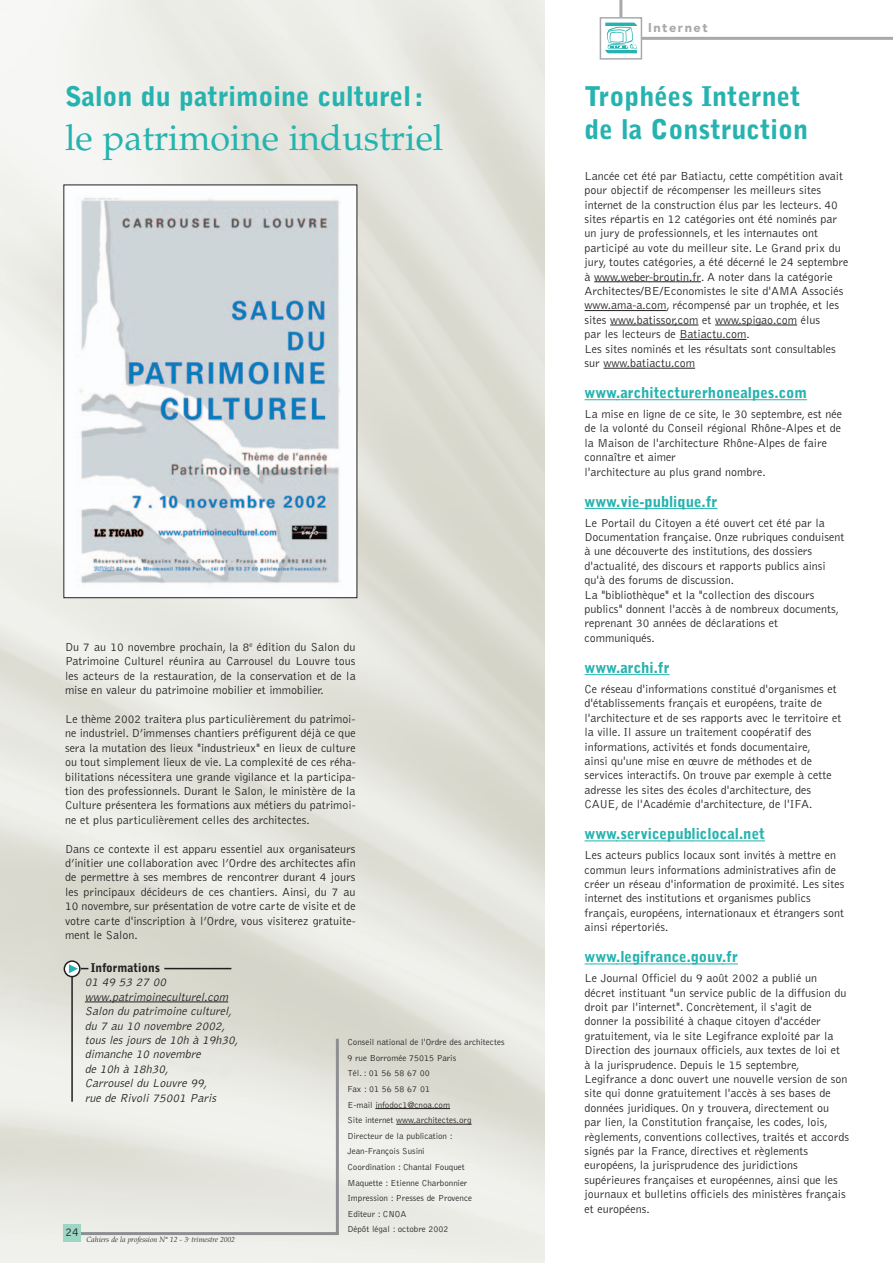
<style>
.page{position:relative;width:893px;height:1263px;background:#fff}
.page>*{position:absolute;margin:0;border:0;box-sizing:border-box;transform-origin:0 0}
.t1{font:36px "Palatino";color:#26b3af}
.t2{font:900 27px/33px "Bell Gothic";color:#26b3af}
.t3{font:900 15px "Bell Gothic";color:#26b3af}
.t4{font:900 12.75px "Avenir";letter-spacing:.12em;color:#a8a9ad}
.t5{font:300 12px/14.4px "Bell Gothic";color:#231f20}
.t6{font:italic 300 12px/14.4px "Bell Gothic";color:#231f20}
.t7{font:900 12px "Bell Gothic";color:#231f20}
.t8{font:300 9px/15.6px "Bell Gothic";color:#231f20}
.t9{font:italic 300 7.5px "Palatino";color:#231f20}
</style>
<div class="page">
<img style="left:0;top:0;width:544px;height:1263px">
<hr style="left:64px;top:1232px;width:275px;height:3px;background:#8e8f93">
<hr style="left:336px;top:1039px;width:3px;height:194px;background:#8e8f93">
<div style="left:64px;top:1225px;width:17px;height:17px;background:#9ed6c6"></div>
<hr style="left:385px;top:1108px;width:65px;height:1px;background:#231f20">
<svg style="left:396px;top:1124px;width:75px;height:1px"></svg>
<svg style="left:594px;top:281px;width:107px;height:1px"></svg>
<svg style="left:584px;top:310px;width:24px;height:1px"></svg>
<hr style="left:608px;top:310px;width:58px;height:1px;background:#231f20">
<svg style="left:610px;top:325px;width:23px;height:1px"></svg>
<hr style="left:633px;top:325px;width:43px;height:1px;background:#231f20">
<svg style="left:674px;top:325px;width:24px;height:1px"></svg>
<svg style="left:715px;top:325px;width:46px;height:1px"></svg>
<hr style="left:761px;top:325px;width:36px;height:1px;background:#231f20">
<hr style="left:679px;top:339px;width:33px;height:1px;background:#231f20">
<hr style="left:712px;top:339px;width:34px;height:1px;background:#231f20">
<svg style="left:603px;top:368px;width:24px;height:1px"></svg>
<hr style="left:627px;top:368px;width:33px;height:1px;background:#231f20">
<hr style="left:661px;top:368px;width:34px;height:1px;background:#231f20">
<hr style="left:584px;top:399px;width:33px;height:1px;background:#26b3af">
<hr style="left:616px;top:399px;width:191px;height:1px;background:#26b3af">
<hr style="left:584px;top:508px;width:33px;height:1px;background:#26b3af">
<hr style="left:616px;top:508px;width:53px;height:1px;background:#26b3af">
<hr style="left:669px;top:508px;width:48px;height:1px;background:#26b3af">
<hr style="left:584px;top:674px;width:33px;height:1px;background:#26b3af">
<hr style="left:616px;top:674px;width:53px;height:1px;background:#26b3af">
<hr style="left:584px;top:841px;width:33px;height:1px;background:#26b3af">
<hr style="left:616px;top:841px;width:76px;height:1px;background:#26b3af">
<hr style="left:691px;top:841px;width:74px;height:1px;background:#26b3af">
<hr style="left:584px;top:964px;width:33px;height:1px;background:#26b3af">
<svg style="left:616px;top:964px;width:24px;height:1px"></svg>
<hr style="left:640px;top:964px;width:59px;height:1px;background:#26b3af">
<svg style="left:698px;top:964px;width:40px;height:1px"></svg>
<hr style="left:619px;top:0;width:3px;height:39px;background:#a8a9ad">
<hr style="left:621px;top:37px;width:271px;height:3px;background:#a8a9ad">
<svg style="left:605px;top:20px;width:32px;height:34px"></svg>
<div style="left:600px;top:26px;width:41px;height:24px;background:#fff"></div>
<svg style="left:605px;top:23px;width:32px;height:30px"></svg>
<div style="left:599px;top:17px;width:43px;height:43px;border:2px solid #a8a9ad"></div>
<img style="left:66px;top:187px;width:289px;height:409px">
<hr style="left:85px;top:1002px;width:143px;height:1px;background:#231f20">
<hr style="left:71px;top:976px;width:2px;height:126px;background:#231f20">
<hr style="left:164px;top:968px;width:67px;height:1px;background:#231f20">
<svg style="left:64px;top:960px;width:24px;height:17px"></svg>
<h2 class="t2" style="left:65px;top:82px;width:360px">Salon du patrimoine culturel :</h2>
<h1 class="t1" style="left:65px;top:123px;width:380px">le patrimoine industriel</h1>
<p class="t5" style="left:65px;top:641px;width:292px;text-align:justify">Du 7 au 10 novembre prochain, la 8<sup>e</sup> édition du Salon du Patrimoine Culturel réunira au Carrousel du Louvre tous les acteurs de la restauration, de la conservation et de la mise en valeur du patrimoine mobilier et immobilier.</p>
<p class="t5" style="left:65px;top:713px;width:292px;text-align:justify">Le thème 2002 traitera plus particulièrement du patrimoi&shy;ne industriel. D’immenses chantiers préfigurent déjà ce que sera la mutation des lieux "industrieux" en lieux de culture ou tout simplement lieux de vie. La complexité de ces réha&shy;bilitations nécessitera une grande vigilance et la participa&shy;tion des professionnels. Durant le Salon, le ministère de la Culture présentera les formations aux métiers du patrimoi&shy;ne et plus particulièrement celles des architectes.</p>
<p class="t5" style="left:65px;top:842px;width:292px;text-align:justify">Dans ce contexte il est apparu essentiel aux organisateurs d’initier une collaboration avec l’Ordre des architectes afin de permettre à ses membres de rencontrer durant 4 jours les principaux décideurs de ces chantiers. Ainsi, du 7 au 10 novembre, sur présentation de votre carte de visite et de votre carte d'inscription à l’Ordre, vous visiterez gratuite&shy;ment le Salon.</p>
<p class="t7" style="left:91px;top:963px;width:71px">Informations</p>
<p class="t6" style="left:85px;top:976px;width:157px">01 49 53 27 00 www.patrimoineculturel.com<br>Salon du patrimoine culturel, du 7 au 10 novembre 2002, tous les jours de 10h à 19h30, dimanche 10 novembre<br>de 10h à 18h30,<br>Carrousel du Louvre 99,<br>rue de Rivoli 75001 Paris</p>
<p class="t5" style="left:65px;top:1226px;width:15px">24</p>
<p class="t9" style="left:86px;top:1237px;width:150px">Cahiers de la profession N° 12 - 3<sup>e</sup> trimestre 2002</p>
<p class="t8" style="left:347px;top:1035px;width:159px">Conseil national de l'Ordre des architectes<br>9 rue Borromée 75015 Paris<br>Tél. : 01 56 58 67 00<br>Fax : 01 56 58 67 01<br>E-mail infodoc1@cnoa.com<br>Site internet www.architectes.org<br>Directeur de la publication :<br>Jean-François Susini<br>Coordination : Chantal Fouquet<br>Maquette : Etienne Charbonnier<br>Impression : Presses de Provence<br>Editeur : CNOA<br>Dépôt légal : octobre 2002</p>
<p class="t4" style="left:648px;top:22px;width:61px">Internet</p>
<h2 class="t2" style="left:584px;top:82px;width:225px">Trophées Internet de la Construction</h2>
<p class="t5" style="left:584px;top:169px;width:265px">Lancée cet été par Batiactu, cette compétition avait pour objectif de récompenser les meilleurs sites internet de la construction élus par les lecteurs. 40 sites répartis en 12 catégories ont été nominés par un jury de professionnels, et les internautes ont participé au vote du meilleur site. Le Grand prix du jury, toutes catégories, a été décerné le 24 septembre à www.weber-broutin.fr. A noter dans la catégorie Architectes/BE/Economistes le site d'AMA Associés www.ama-a.com, récompensé par un trophée, et les sites www.batissor.com et www.spigao.com élus<br>par les lecteurs de Batiactu.com.<br>Les sites nominés et les résultats sont consultables sur www.batiactu.com</p>
<p class="t3" style="left:584px;top:387px;width:224px">www.architecturerhonealpes.com</p>
<p class="t5" style="left:584px;top:408px;width:259px">La mise en ligne de ce site, le 30 septembre, est née de la volonté du Conseil régional Rhône-Alpes et de la Maison de l'architecture Rhône-Alpes de faire connaître et aimer<br>l'architecture au plus grand nombre.</p>
<p class="t3" style="left:584px;top:496px;width:134px">www.vie-publique.fr</p>
<p class="t5" style="left:584px;top:516px;width:261px">Le Portail du Citoyen a été ouvert cet été par la Documentation française. Onze rubriques conduisent à une découverte des institutions, des dossiers d'actualité, des discours et rapports publics ainsi qu'à des forums de discussion.<br>La "bibliothèque" et la "collection des discours publics" donnent l'accès à de nombreux documents, reprenant 30 années de déclarations et communiqués.</p>
<p class="t3" style="left:584px;top:662px;width:86px">www.archi.fr</p>
<p class="t5" style="left:584px;top:683px;width:258px">Ce réseau d'informations constitué d'organismes et d'établissements français et européens, traite de l'architecture et de ses rapports avec le territoire et la ville. Il assure un traitement coopératif des informations, activités et fonds documentaire,<br>ainsi qu'une mise en œuvre de méthodes et de services interactifs. On trouve par exemple à cette adresse les sites des écoles d'architecture, des CAUE, de l'Académie d'architecture, de l'IFA.</p>
<p class="t3" style="left:584px;top:828px;width:182px">www.servicepubliclocal.net</p>
<p class="t5" style="left:584px;top:849px;width:261px">Les acteurs publics locaux sont invités à mettre en commun leurs informations administratives afin de créer un réseau d'information de proximité. Les sites internet des institutions et organismes publics français, européens, internationaux et étrangers sont ainsi répertoriés.</p>
<p class="t3" style="left:584px;top:951px;width:155px">www.legifrance.gouv.fr</p>
<p class="t5" style="left:584px;top:972px;width:266px">Le Journal Officiel du 9 août 2002 a publié un décret instituant "un service public de la diffusion du droit par l'internet". Concrètement, il s'agit de<br>donner la possibilité à chaque citoyen d'accéder gratuitement, via le site Legifrance exploité par la Direction des journaux officiels, aux textes de loi et à la jurisprudence. Depuis le 15 septembre, Legifrance a donc ouvert une nouvelle version de son site qui donne gratuitement l'accès à ses bases de données juridiques. On y trouvera, directement ou<br>par lien, la Constitution française, les codes, lois, règlements, conventions collectives, traités et accords signés par la France, directives et règlements européens, la jurisprudence des juridictions supérieures françaises et européennes, ainsi que les journaux et bulletins officiels des ministères français et européens.</p>
</div>
